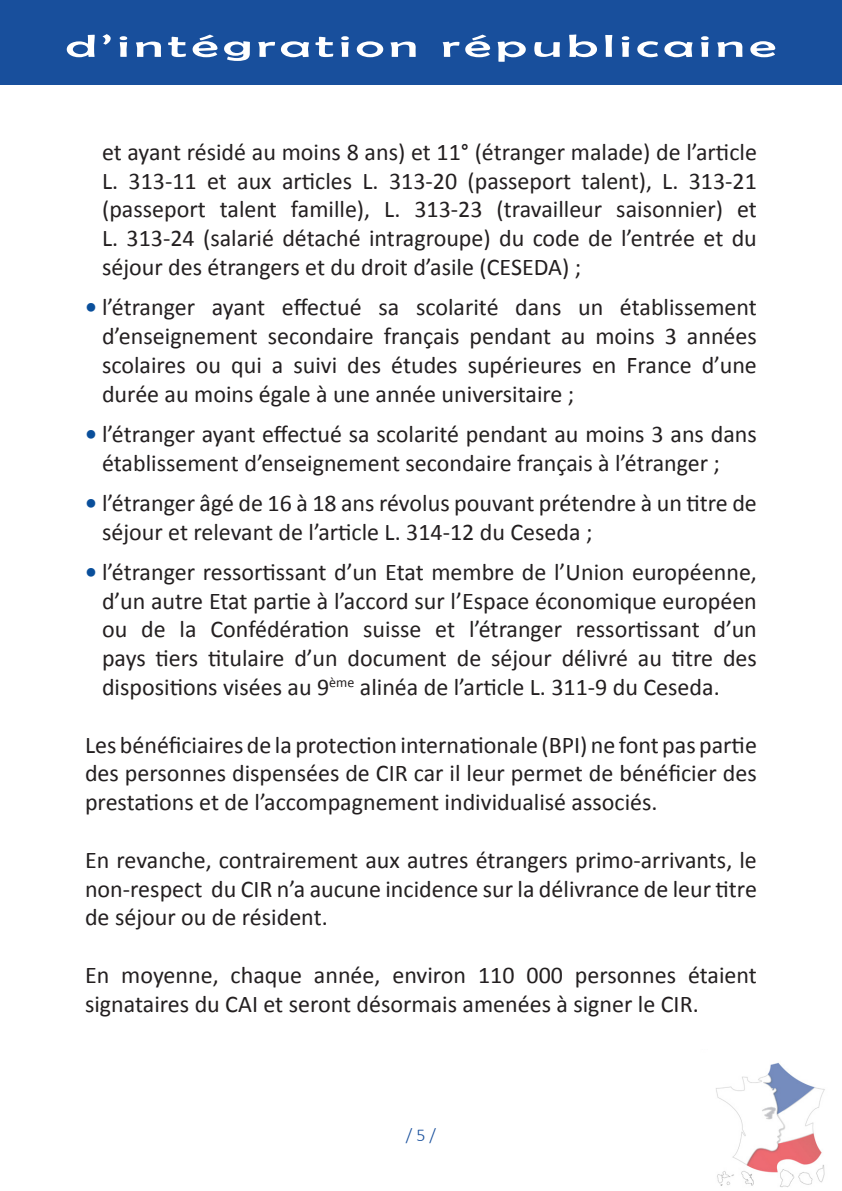
<style>
.page{position:relative;width:842px;height:1191px;background:#fff}
.page>*{position:absolute;margin:0;border:0;box-sizing:border-box;transform-origin:0 0}
.t1{font:32px "Berlin Sans FB";letter-spacing:.08em;color:#fff;scale:1.75 1}
.t2{font:24px/28.8px "Calibri";color:#231f20;text-align:justify}
.t3{font:300 18px "Calibri";color:#184f9c}
.s1{font-weight:700;color:#0a4f9b}
</style>
<div class="page">
<div style="left:0;top:0;width:842px;height:85px;background:#184f9c"></div>
<img style="left:716px;top:1062px;width:109px;height:125px">
<h1 class="t1" style="left:66px;top:28px;width:408px">d’intégration républicaine</h1>
<p class="t2" style="left:102px;top:137px;width:656px">et ayant résidé au moins 8 ans) et 11° (étranger malade) de l’article L. 313-11 et aux articles L. 313-20 (passeport talent), L. 313‑21 (passeport talent famille), L. 313-23 (travailleur saisonnier) et L. 313‑24 (salarié détaché intragroupe) du code de l’entrée et du séjour des étrangers et du droit d’asile (CESEDA) ;</p>
<p class="t2" style="left:102px;top:293px;width:656px;text-indent:-17px"><span class="s1">•</span> l’étranger ayant effectué sa scolarité dans un établissement d’enseignement secondaire français pendant au moins 3 années scolaires ou qui a suivi des études supérieures en France d’une durée au moins égale à une année universitaire ;</p>
<p class="t2" style="left:102px;top:419px;width:656px;text-indent:-17px"><span class="s1">•</span> l’étranger ayant effectué sa scolarité pendant au moins 3 ans dans établissement d’enseignement secondaire français à l’étranger ;</p>
<p class="t2" style="left:102px;top:488px;width:656px;text-indent:-17px"><span class="s1">•</span> l’étranger âgé de 16 à 18 ans révolus pouvant prétendre à un titre de séjour et relevant de l’article L. 314-12 du Ceseda ;</p>
<p class="t2" style="left:102px;top:557px;width:656px;text-indent:-17px"><span class="s1">•</span> l’étranger ressortissant d’un Etat membre de l’Union européenne, d’un autre Etat partie à l’accord sur l’Espace économique européen ou de la Confédération suisse et l’étranger ressortissant d’un pays tiers titulaire d’un document de séjour délivré au titre des dispositions visées au 9<sup>ème</sup> alinéa de l’article L. 311-9 du Ceseda.</p>
<p class="t2" style="left:85px;top:730px;width:673px">Les bénéficiaires de la protection internationale (BPI) ne font pas partie des personnes dispensées de CIR car il leur permet de bénéficier des prestations et de l’accompagnement individualisé associés.</p>
<p class="t2" style="left:85px;top:845px;width:673px">En revanche, contrairement aux autres étrangers primo-arrivants, le non-respect du CIR n’a aucune incidence sur la délivrance de leur titre de séjour ou de résident.</p>
<p class="t2" style="left:85px;top:960px;width:673px">En moyenne, chaque année, environ 110 000 personnes étaient signataires du CAI et seront désormais amenées à signer le CIR.</p>
<p class="t3" style="left:406px;top:1123px;width:32px">/ 5 /</p>
</div>
